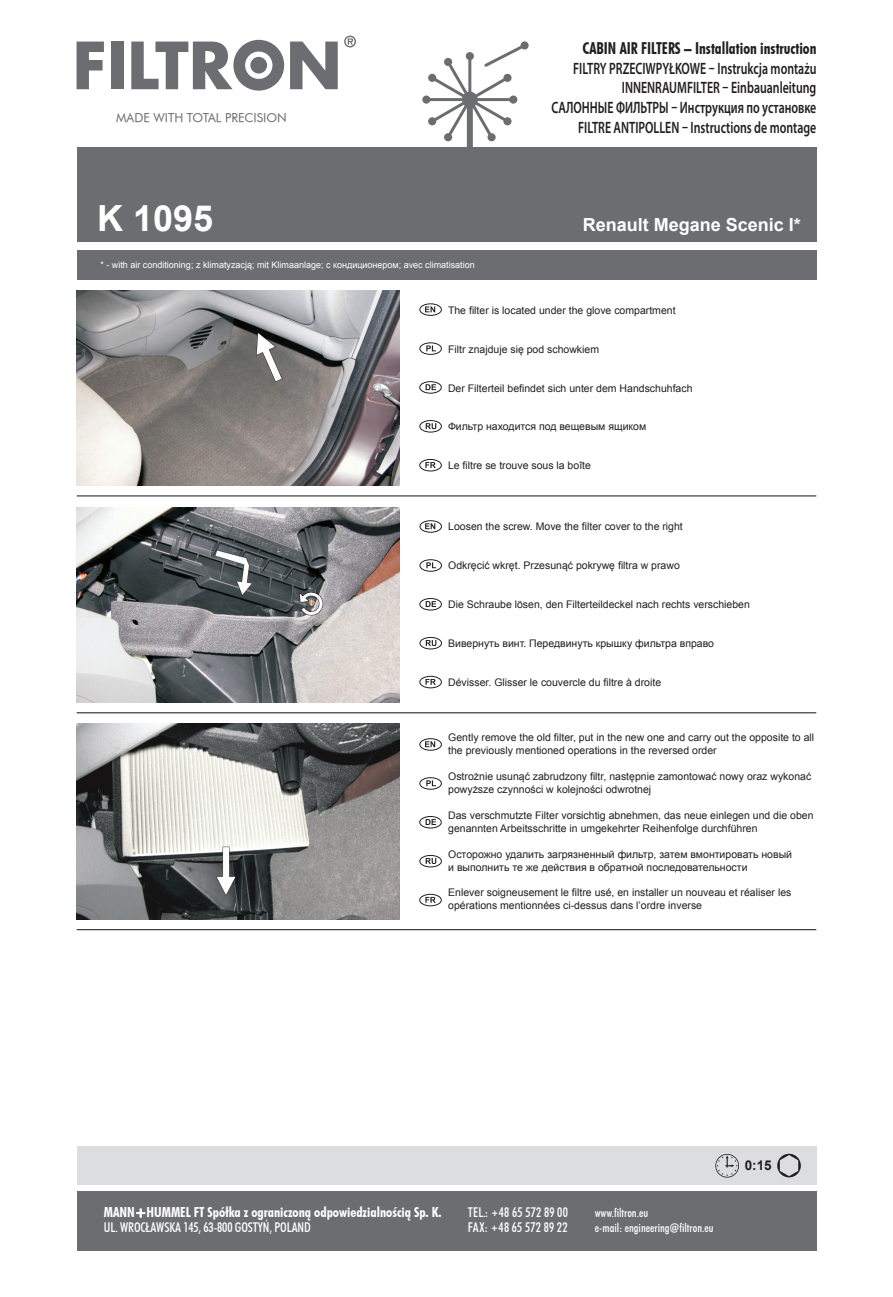
<style>
.page{position:relative;width:893px;height:1297px;background:#fff}
.page>*{position:absolute;margin:0;border:0;box-sizing:border-box;transform-origin:0 0}
.t1{font:700 36px "Arial";color:#fff}
.t2{font:700 18px "Arial";color:#fff}
.t3{font:600 16.5px/19.8px "Myriad Pro";color:#231f20;text-align:right;scale:.72 1}
.t4{font:16.5px "Futura Bd Cn AT";color:#231f20;scale:.92 1}
.t5{font:13.8px "Futura Bd Cn AT";color:#fff}
.t6{font:13.5px "Futura Md Cn AT";letter-spacing:-.01em;color:#fff}
.t7{font:13.5px/15px "Futura Md Cn AT";letter-spacing:.02em;color:#fff}
.t8{font:700 13.5px "Arial";color:#231f20}
.t9{font:12.45px "Futura Bk AT";color:#6c6d70}
.t10{font:12px/15px "Futura Md Cn AT";color:#fff}
.t11{font:10.5px/13px "Arial";color:#231f20}
.t12{font:9px "Arial";color:#fff}
.s1{font-family:"Futura Black AT";font-size:9px}
.s2{font-family:"Futura X Blk Cn AT";font-size:10.5px}
</style>
<div class="page">
<svg style="left:77px;top:42px;width:27px;height:47px"></svg>
<div style="left:111px;top:42px;width:12px;height:47px;background:#6c6d70"></div>
<svg style="left:131px;top:40px;width:153px;height:51px"></svg>
<svg style="left:290px;top:42px;width:48px;height:47px"></svg>
<svg style="left:344px;top:36px;width:12px;height:11px"></svg>
<div style="left:77px;top:147px;width:739px;height:95px;background:#6c6d70"></div>
<div style="left:77px;top:250px;width:739px;height:29px;background:#6c6d70"></div>
<svg style="left:422px;top:41px;width:107px;height:106px"></svg>
<div style="left:77px;top:1146px;width:739px;height:38px;background:#dcdddf"></div>
<div style="left:77px;top:1191px;width:739px;height:59px;background:#6c6d70"></div>
<svg style="left:136px;top:1208px;width:10px;height:10px"></svg>
<hr style="left:77px;top:495px;width:739px;height:1px;background:#231f20">
<hr style="left:77px;top:712px;width:739px;height:1px;background:#231f20">
<hr style="left:77px;top:929px;width:739px;height:1px;background:#231f20">
<svg style="left:715px;top:1154px;width:24px;height:23px"></svg>
<svg style="left:777px;top:1154px;width:24px;height:23px"></svg>
<svg style="left:425px;top:306px;width:10px;height:6px"></svg>
<div style="left:419px;top:303px;width:23px;height:13px;border:1px solid #231f20;border-radius:50%"></div>
<svg style="left:426px;top:345px;width:10px;height:6px"></svg>
<div style="left:419px;top:342px;width:23px;height:13px;border:1px solid #231f20;border-radius:50%"></div>
<svg style="left:426px;top:384px;width:10px;height:6px"></svg>
<div style="left:419px;top:381px;width:23px;height:13px;border:1px solid #231f20;border-radius:50%"></div>
<svg style="left:426px;top:423px;width:10px;height:6px"></svg>
<div style="left:419px;top:420px;width:23px;height:13px;border:1px solid #231f20;border-radius:50%"></div>
<svg style="left:425px;top:462px;width:11px;height:6px"></svg>
<div style="left:419px;top:459px;width:23px;height:12px;border:1px solid #231f20;border-radius:50%"></div>
<svg style="left:425px;top:523px;width:10px;height:6px"></svg>
<div style="left:419px;top:520px;width:23px;height:13px;border:1px solid #231f20;border-radius:50%"></div>
<svg style="left:426px;top:562px;width:10px;height:6px"></svg>
<div style="left:419px;top:559px;width:23px;height:13px;border:1px solid #231f20;border-radius:50%"></div>
<svg style="left:426px;top:601px;width:10px;height:6px"></svg>
<div style="left:419px;top:598px;width:23px;height:12px;border:1px solid #231f20;border-radius:50%"></div>
<svg style="left:426px;top:640px;width:10px;height:6px"></svg>
<div style="left:419px;top:637px;width:23px;height:12px;border:1px solid #231f20;border-radius:50%"></div>
<svg style="left:425px;top:679px;width:11px;height:6px"></svg>
<div style="left:419px;top:676px;width:23px;height:12px;border:1px solid #231f20;border-radius:50%"></div>
<svg style="left:425px;top:741px;width:10px;height:6px"></svg>
<div style="left:419px;top:738px;width:23px;height:13px;border:1px solid #231f20;border-radius:50%"></div>
<svg style="left:426px;top:780px;width:10px;height:6px"></svg>
<div style="left:419px;top:777px;width:23px;height:13px;border:1px solid #231f20;border-radius:50%"></div>
<svg style="left:426px;top:819px;width:10px;height:6px"></svg>
<div style="left:419px;top:816px;width:23px;height:12px;border:1px solid #231f20;border-radius:50%"></div>
<svg style="left:426px;top:858px;width:10px;height:6px"></svg>
<div style="left:419px;top:855px;width:23px;height:12px;border:1px solid #231f20;border-radius:50%"></div>
<svg style="left:425px;top:897px;width:11px;height:6px"></svg>
<div style="left:419px;top:894px;width:23px;height:12px;border:1px solid #231f20;border-radius:50%"></div>
<img style="left:77px;top:290px;width:323px;height:196px">
<img style="left:77px;top:507px;width:323px;height:195px">
<img style="left:77px;top:724px;width:323px;height:195px">
<p class="t9" style="left:116px;top:110px;width:172px">MADE WITH TOTAL PRECISION</p>
<h1 class="t1" style="left:97px;top:195px;width:118px">K 1095</h1>
<p class="t12" style="left:100px;top:259px;width:376px">* - with air conditioning; z klimatyzacją; mit Klimaanlage; с кондиционером; avec climatisation</p>
<h3 class="t4" style="left:582px;top:38px;width:256px">CABIN AIR FILTERS – Installation instruction</h3>
<h3 class="t3" style="left:551px;top:58px;width:370px">FILTRY PRZECIWPYŁKOWE – Instrukcja montażu INNENRAUMFILTER – Einbauanleitung<br>САЛОННЫЕ ФИЛЬТРЫ – Инструкция по установке FILTRE ANTIPOLLEN – Instructions de montage</h3>
<h2 class="t2" style="left:583px;top:213px;width:220px">Renault Megane Scenic I*</h2>
<p class="t11" style="left:448px;top:304px;width:229px">The filter is located under the glove compartment</p>
<p class="t11" style="left:448px;top:342px;width:153px">Filtr znajduje się pod schowkiem</p>
<p class="t11" style="left:448px;top:381px;width:246px">Der Filterteil befindet sich unter dem Handschuhfach</p>
<p class="t11" style="left:448px;top:420px;width:200px">Фильтр находится под вещевым ящиком</p>
<p class="t11" style="left:448px;top:459px;width:144px">Le filtre se trouve sous la boîte</p>
<p class="t11" style="left:448px;top:520px;width:236px">Loosen the screw. Move the filter cover to the right</p>
<p class="t11" style="left:448px;top:559px;width:233px">Odkręcić wkręt. Przesunąć pokrywę filtra w prawo</p>
<p class="t11" style="left:448px;top:598px;width:303px">Die Schraube lösen, den Filterteildeckel nach rechts verschieben</p>
<p class="t11" style="left:448px;top:637px;width:267px">Вивернуть винт. Передвинуть крышку фильтра вправо</p>
<p class="t11" style="left:448px;top:676px;width:214px">Dévisser. Glisser le couvercle du filtre à droite</p>
<p class="t11" style="left:448px;top:731px;width:367px">Gently remove the old filter, put in the new one and carry out the opposite to all the previously mentioned operations in the reversed order</p>
<p class="t11" style="left:448px;top:769px;width:364px">Ostrożnie usunąć zabrudzony filtr, następnie zamontować nowy oraz wykonać powyższe czynności w kolejności odwrotnej</p>
<p class="t11" style="left:448px;top:808px;width:367px">Das verschmutzte Filter vorsichtig abnehmen, das neue einlegen und die oben genannten Arbeitsschritte in umgekehrter Reihenfolge durchführen</p>
<p class="t11" style="left:448px;top:847px;width:345px">Осторожно удалить загрязненный фильтр, затем вмонтировать новый и выполнить те же действия в обратной последовательности</p>
<p class="t11" style="left:448px;top:886px;width:345px">Enlever soigneusement le filtre usé, en installer un nouveau et réaliser les opérations mentionnées ci-dessus dans l’ordre inverse</p>
<h3 class="t5" style="left:104px;top:1204px;width:339px">MANN+HUMMEL FT Spółka z ograniczoną odpowiedzialnością Sp. K.</h3>
<p class="t6" style="left:104px;top:1219px;width:208px">UL. WROCŁAWSKA 145, 63-800 GOSTYŃ, POLAND</p>
<p class="t7" style="left:468px;top:1205px;width:102px">TEL.: <span class="s1">+</span>48 65 572 89 00<br>FAX: <span class="s1">+</span>48 65 572 89 22</p>
<p class="t10" style="left:595px;top:1205px;width:120px">www.filtron.eu<br>e-mail: engineering<span class="s2">@</span>filtron.eu</p>
<p class="t8" style="left:745px;top:1156px;width:29px">0:15</p>
</div>
